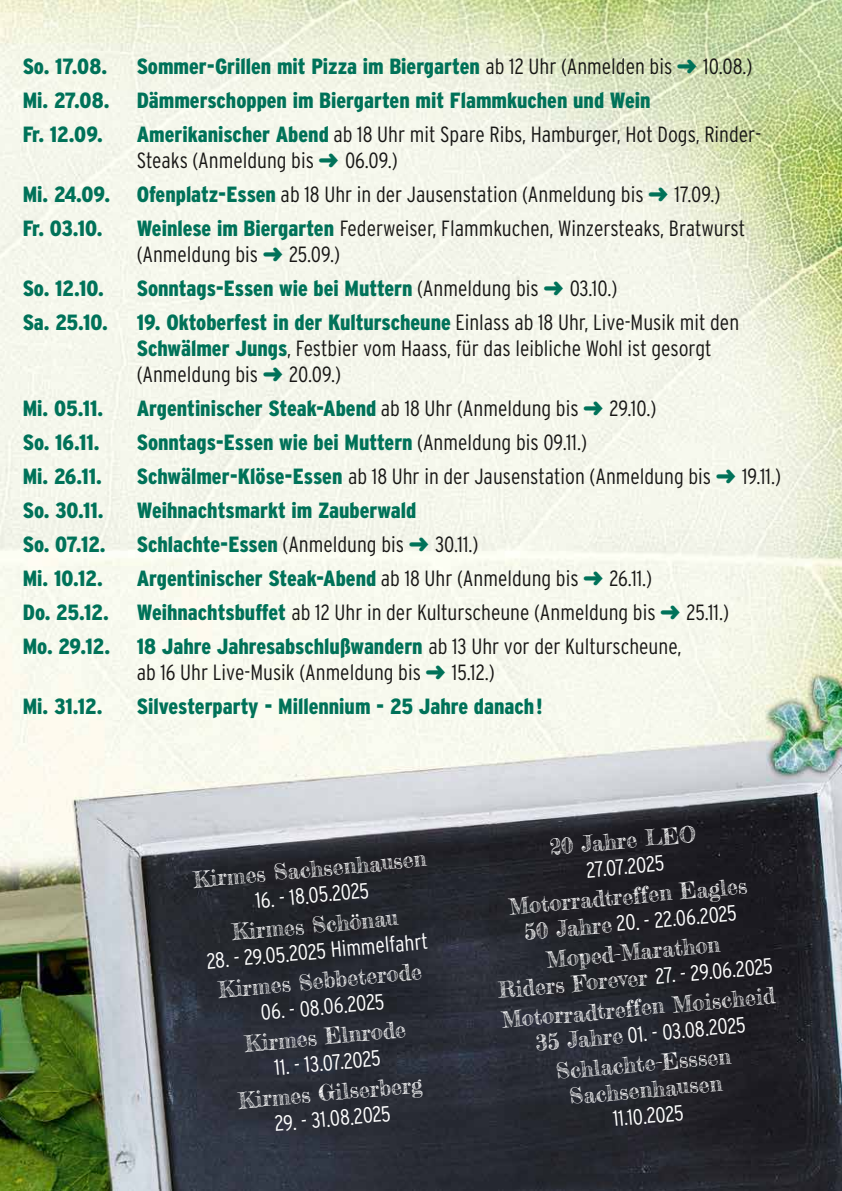
<style>
.page{position:relative;width:842px;height:1191px;background:#fff}
.page>*{position:absolute;margin:0;border:0;box-sizing:border-box;transform-origin:0 0}
.t1{font:300 22px/26px "Interstate Condensed";color:#181716}
.t2{font:900 22px/34px "Interstate Condensed";color:#007259}
.t3{font:22px/26px "Frederickathe Greatest";color:#fff;text-align:center}
.t4{font:300 22px "Interstate Condensed";color:#fff}
.s1{font-weight:300;color:#181716}
.s2{font-weight:900;color:#007259}
.s3{color:#007259}
.s4{font-family:"Frederickathe Greatest";font-weight:400}
</style>
<div class="page">
<img style="left:0;top:0;width:842px;height:1191px">
<p class="t2" style="left:23px;top:49px;width:731px;text-indent:114px">Sommer-Grillen mit Pizza im Biergarten <span class="s1">ab 12 Uhr (Anmelden bis</span> ➜ <span class="s1">10.08.)<br></span>Mi. 27.08. Dämmerschoppen im Biergarten mit Flammkuchen und Wein<br>Fr. 12.09.</p>
<p class="t2" style="left:23px;top:49px;width:86px">So. 17.08.</p>
<p class="t1" style="left:137px;top:121px;width:626px"><span class="s2">Amerikanischer Abend</span> ab 18 Uhr mit Spare Ribs, Hamburger, Hot Dogs, Rinder-<br>Steaks (Anmeldung bis <span class="s3">➜</span> 06.09.)</p>
<p class="t1" style="left:23px;top:177px;width:699px;line-height:34px"><span class="s2">Mi. 24.09. Ofenplatz-Essen</span> ab 18 Uhr in der Jausenstation (Anmeldung bis <span class="s3">➜</span> 17.09.)<br><span class="s2">Fr. 03.10.</span></p>
<p class="t1" style="left:137px;top:215px;width:610px"><span class="s2">Weinlese im Biergarten</span> Federweiser, Flammkuchen, Winzersteaks, Bratwurst (Anmeldung bis <span class="s3">➜</span> 25.09.)</p>
<p class="t2" style="left:23px;top:271px;width:83px">So. 12.10.</p>
<p class="t2" style="left:137px;top:271px;width:482px">Sonntags-Essen wie bei Muttern <span class="s1">(Anmeldung bis</span> ➜ <span class="s1">03.10.)</span></p>
<p class="t2" style="left:23px;top:305px;width:87px">Sa. 25.10.</p>
<p class="t1" style="left:137px;top:309px;width:604px"><span class="s2">19. Oktoberfest in der Kulturscheune</span> Einlass ab 18 Uhr, Live-Musik mit den<br><span class="s2">Schwälmer Jungs</span>, Festbier vom Haass, für das leibliche Wohl ist gesorgt (Anmeldung bis <span class="s3">➜</span> 20.09.)</p>
<p class="t2" style="left:23px;top:391px;width:82px">Mi. 05.11.</p>
<p class="t1" style="left:137px;top:395px;width:521px"><span class="s2">Argentinischer Steak-Abend</span> ab 18 Uhr (Anmeldung bis <span class="s3">➜</span> 29.10.)</p>
<p class="t2" style="left:23px;top:425px;width:78px">So. 16.11.</p>
<p class="t2" style="left:137px;top:425px;width:452px">Sonntags-Essen wie bei Muttern <span class="s1">(Anmeldung bis 09.11.)</span></p>
<p class="t2" style="left:23px;top:459px;width:81px">Mi. 26.11.</p>
<p class="t1" style="left:137px;top:463px;width:646px"><span class="s2">Schwälmer-Klöse-Essen</span> ab 18 Uhr in der Jausenstation (Anmeldung bis <span class="s3">➜</span> 19.11.)</p>
<p class="t2" style="left:23px;top:493px;width:82px">So. 30.11.</p>
<p class="t2" style="left:137px;top:493px;width:281px">Weihnachtsmarkt im Zauberwald</p>
<p class="t2" style="left:23px;top:527px;width:84px">So. 07.12.</p>
<p class="t1" style="left:137px;top:531px;width:343px"><span class="s2">Schlachte-Essen</span> (Anmeldung bis <span class="s3">➜</span> 30.11.)</p>
<p class="t2" style="left:23px;top:561px;width:82px">Mi. 10.12.</p>
<p class="t1" style="left:137px;top:565px;width:517px"><span class="s2">Argentinischer Steak-Abend</span> ab 18 Uhr (Anmeldung bis <span class="s3">➜</span> 26.11.)</p>
<p class="t2" style="left:23px;top:595px;width:88px">Do. 25.12.</p>
<p class="t1" style="left:23px;top:595px;width:708px;line-height:34px;text-indent:114px"><span class="s2">Weihnachtsbuffet</span> ab 12 Uhr in der Kulturscheune (Anmeldung bis <span class="s3">➜</span> 25.11.)<br><span class="s2">Mo. 29.12. 18 Jahre Jahresabschlußwandern</span> ab 13 Uhr vor der Kulturscheune,</p>
<p class="t1" style="left:137px;top:659px;width:359px">ab 16 Uhr Live-Musik (Anmeldung bis <span class="s3">➜</span> 15.12.)</p>
<p class="t2" style="left:23px;top:689px;width:81px">Mi. 31.12.</p>
<p class="t2" style="left:137px;top:689px;width:407px">Silvesterparty - Millennium - 25 Jahre danach!</p>
<p class="t3" style="left:192px;top:866px;width:235px;rotate:-5deg">Kirmes Sachsenhausen</p>
<p class="t4" style="left:254px;top:888px;width:116px;rotate:-5deg">16. - 18.05.2025</p>
<p class="t3" style="left:231px;top:919px;width:168px;rotate:-5deg">Kirmes Schönau</p>
<p class="t4" style="left:206px;top:948px;width:224px;rotate:-5deg">28. - 29.05.2025 Himmelfahrt</p>
<p class="t3" style="left:217px;top:976px;width:206px;rotate:-5deg">Kirmes Sebbeterode</p>
<p class="t4" style="left:260px;top:999px;width:125px;rotate:-5deg">06. - 08.06.2025</p>
<p class="t3" style="left:243px;top:1030px;width:163px;rotate:-5deg">Kirmes Elnrode</p>
<p class="t4" style="left:274px;top:1055px;width:108px;rotate:-5deg">11. - 13.07.2025</p>
<p class="t3" style="left:237px;top:1087px;width:186px;rotate:-5deg">Kirmes Gilserberg</p>
<p class="t4" style="left:274px;top:1111px;width:118px;rotate:-5deg">29. - 31.08.2025</p>
<p class="t3" style="left:549px;top:833px;width:148px;rotate:-5deg">20 Jahre LEO</p>
<p class="t4" style="left:585px;top:857px;width:79px;rotate:-5deg">27.07.2025</p>
<p class="t3" style="left:508px;top:893px;width:241px;rotate:-5deg">Motorradtreffen Eagles</p>
<p class="t4" style="left:523px;top:919px;width:215px;rotate:-5deg"><span class="s4">50 Jahre</span> 20. - 22.06.2025</p>
<p class="t3" style="left:545px;top:946px;width:176px;rotate:-5deg">Moped-Marathon</p>
<p class="t4" style="left:497px;top:977px;width:277px;rotate:-5deg"><span class="s4">Riders Forever</span> 27. - 29.06.2025</p>
<p class="t3" style="left:500px;top:1006px;width:276px;rotate:-5deg">Motorradtreffen Moischeid</p>
<p class="t4" style="left:535px;top:1030px;width:212px;rotate:-5deg"><span class="s4">35 Jahre</span> 01. - 03.08.2025</p>
<p class="t3" style="left:555px;top:1058px;width:177px;rotate:-5deg">Schlachte-Esssen<br>Sachsenhausen</p>
<p class="t4" style="left:612px;top:1106px;width:72px;rotate:-5deg">11.10.2025</p>
</div>
